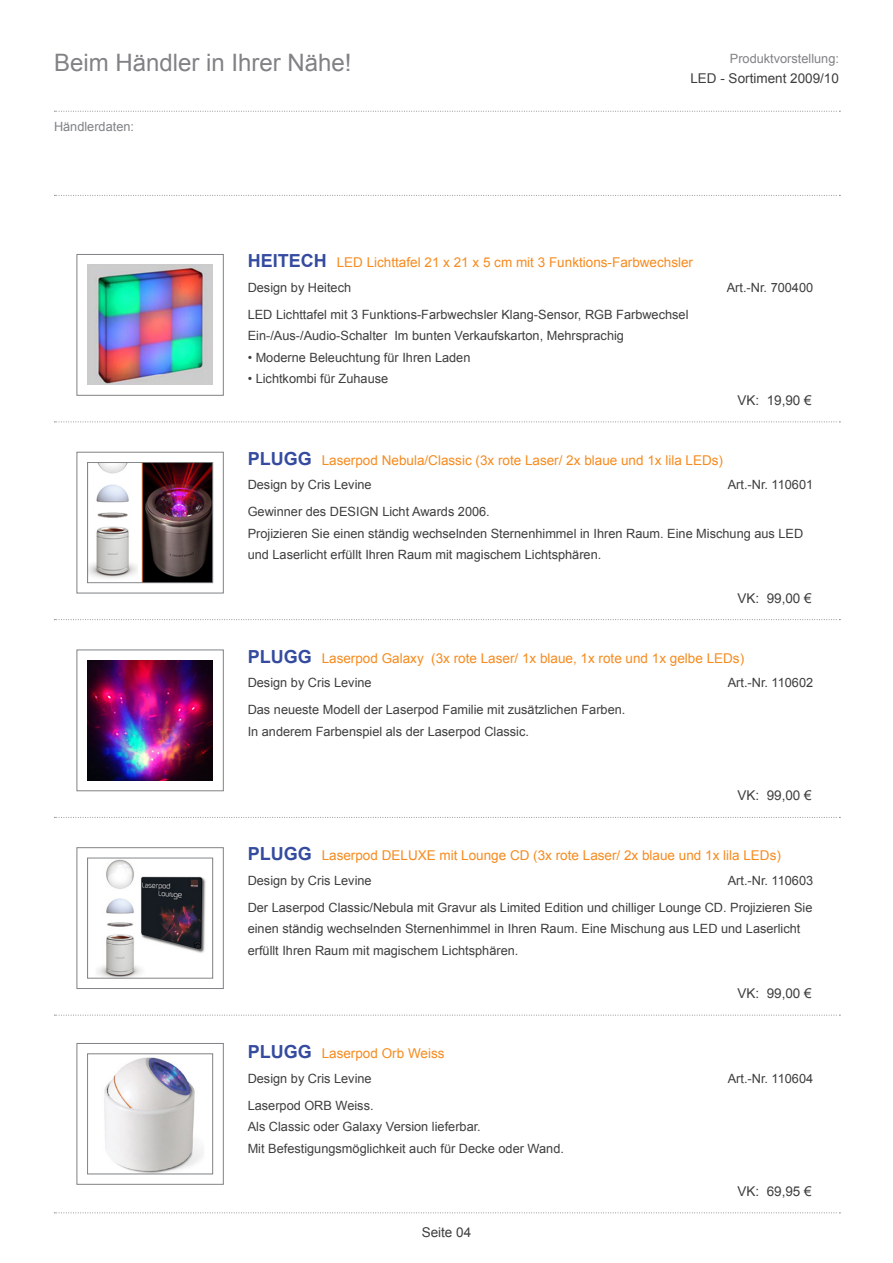
<style>
.page{position:relative;width:893px;height:1263px;background:#fff}
.page>*{position:absolute;margin:0;border:0;box-sizing:border-box;transform-origin:0 0}
.t1{font:24px "Arial";color:#808285}
.t2{font:13.5px "Arial";color:#f68b1f}
.t3{font:13.5px "Arial";color:#3e3e3f}
.t4{font:12.75px/21.6px "Arial";color:#3e3e3f}
.t5{font:12.75px "Arial";color:#808285}
.s1{font-weight:700;font-size:18px;color:#344b9f}
</style>
<div class="page">
<svg style="left:54px;top:195px;width:786px;height:1px"></svg>
<svg style="left:54px;top:111px;width:786px;height:1px"></svg>
<svg style="left:54px;top:619px;width:786px;height:1px"></svg>
<svg style="left:54px;top:817px;width:786px;height:1px"></svg>
<svg style="left:54px;top:1015px;width:786px;height:1px"></svg>
<svg style="left:54px;top:1212px;width:786px;height:1px"></svg>
<img style="left:88px;top:660px;width:125px;height:120px">
<div style="left:77px;top:649px;width:147px;height:142px;border:1px solid #808285"></div>
<img style="left:97px;top:860px;width:109px;height:116px">
<div style="left:87px;top:858px;width:126px;height:120px;border:1px solid #808285"></div>
<div style="left:77px;top:847px;width:147px;height:142px;border:1px solid #808285"></div>
<img style="left:104px;top:1057px;width:99px;height:115px">
<div style="left:87px;top:1054px;width:126px;height:120px;border:1px solid #808285"></div>
<div style="left:77px;top:1043px;width:147px;height:142px;border:1px solid #808285"></div>
<img style="left:89px;top:464px;width:122px;height:117px">
<div style="left:87px;top:462px;width:126px;height:121px;border:1px solid #808285"></div>
<div style="left:77px;top:452px;width:147px;height:141px;border:1px solid #808285"></div>
<svg style="left:54px;top:421px;width:786px;height:1px"></svg>
<div style="left:77px;top:254px;width:147px;height:142px;border:1px solid #808285"></div>
<img style="left:88px;top:265px;width:125px;height:120px">
<h1 class="t1" style="left:54px;top:47px;width:299px">Beim Händler in Ihrer Nähe!</h1>
<p class="t5" style="left:54px;top:118px;width:82px">Händlerdaten:</p>
<p class="t5" style="left:730px;top:50px;width:111px">Produktvorstellung:</p>
<p class="t3" style="left:690px;top:69px;width:150px">LED - Sortiment 2009/10</p>
<p class="t2" style="left:248px;top:254px;width:447px"><span class="s1">HEITECH</span> LED Lichttafel 21 x 21 x 5 cm mit 3 Funktions-Farbwechsler</p>
<p class="t4" style="left:248px;top:276px;width:105px">Design by Heitech</p>
<p class="t4" style="left:727px;top:276px;width:88px">Art.-Nr. 700400</p>
<p class="t4" style="left:248px;top:303px;width:442px">LED Lichttafel mit 3 Funktions-Farbwechsler Klang-Sensor, RGB Farbwechsel<br>Ein-/Aus-/Audio-Schalter Im bunten Verkaufskarton, Mehrsprachig</p>
<p class="t4" style="left:248px;top:347px;width:224px">• Moderne Beleuchtung für Ihren Laden</p>
<p class="t4" style="left:248px;top:368px;width:142px">• Lichtkombi für Zuhause</p>
<p class="t3" style="left:737px;top:391px;width:76px">VK: 19,90 €</p>
<p class="t2" style="left:248px;top:451px;width:477px"><span class="s1">PLUGG</span> Laserpod Nebula/Classic (3x rote Laser/ 2x blaue und 1x lila LEDs)</p>
<p class="t4" style="left:248px;top:501px;width:557px">Gewinner des DESIGN Licht Awards 2006.<br>Projizieren Sie einen ständig wechselnden Sternenhimmel in Ihren Raum. Eine Mischung aus LED und Laserlicht erfüllt Ihren Raum mit magischem Lichtsphären.</p>
<p class="t3" style="left:737px;top:589px;width:76px">VK: 99,00 €</p>
<p class="t4" style="left:248px;top:474px;width:125px">Design by Cris Levine</p>
<p class="t4" style="left:728px;top:474px;width:87px">Art.-Nr. 110601</p>
<p class="t2" style="left:248px;top:649px;width:498px"><span class="s1">PLUGG</span> Laserpod Galaxy (3x rote Laser/ 1x blaue, 1x rote und 1x gelbe LEDs)</p>
<p class="t4" style="left:248px;top:699px;width:379px">Das neueste Modell der Laserpod Familie mit zusätzlichen Farben.<br>In anderem Farbenspiel als der Laserpod Classic.</p>
<p class="t4" style="left:248px;top:672px;width:125px">Design by Cris Levine</p>
<p class="t4" style="left:728px;top:672px;width:87px">Art.-Nr. 110602</p>
<p class="t3" style="left:737px;top:787px;width:76px">VK: 99,00 €</p>
<p class="t2" style="left:248px;top:847px;width:535px"><span class="s1">PLUGG</span> Laserpod DELUXE mit Lounge CD (3x rote Laser/ 2x blaue und 1x lila LEDs)</p>
<p class="t4" style="left:248px;top:897px;width:566px">Der Laserpod Classic/Nebula mit Gravur als Limited Edition und chilliger Lounge CD. Projizieren Sie einen ständig wechselnden Sternenhimmel in Ihren Raum. Eine Mischung aus LED und Laserlicht erfüllt Ihren Raum mit magischem Lichtsphären.</p>
<p class="t3" style="left:737px;top:984px;width:76px">VK: 99,00 €</p>
<p class="t4" style="left:248px;top:870px;width:125px">Design by Cris Levine</p>
<p class="t4" style="left:728px;top:870px;width:87px">Art.-Nr. 110603</p>
<p class="t2" style="left:248px;top:1044px;width:198px"><span class="s1">PLUGG</span> Laserpod Orb Weiss</p>
<p class="t4" style="left:248px;top:1094px;width:318px">Laserpod ORB Weiss.<br>Als Classic oder Galaxy Version lieferbar.<br>Mit Befestigungsmöglichkeit auch für Decke oder Wand.</p>
<p class="t4" style="left:248px;top:1067px;width:125px">Design by Cris Levine</p>
<p class="t4" style="left:728px;top:1067px;width:87px">Art.-Nr. 110604</p>
<p class="t3" style="left:422px;top:1224px;width:51px">Seite 04</p>
<p class="t3" style="left:737px;top:1182px;width:76px">VK: 69,95 €</p>
</div>
